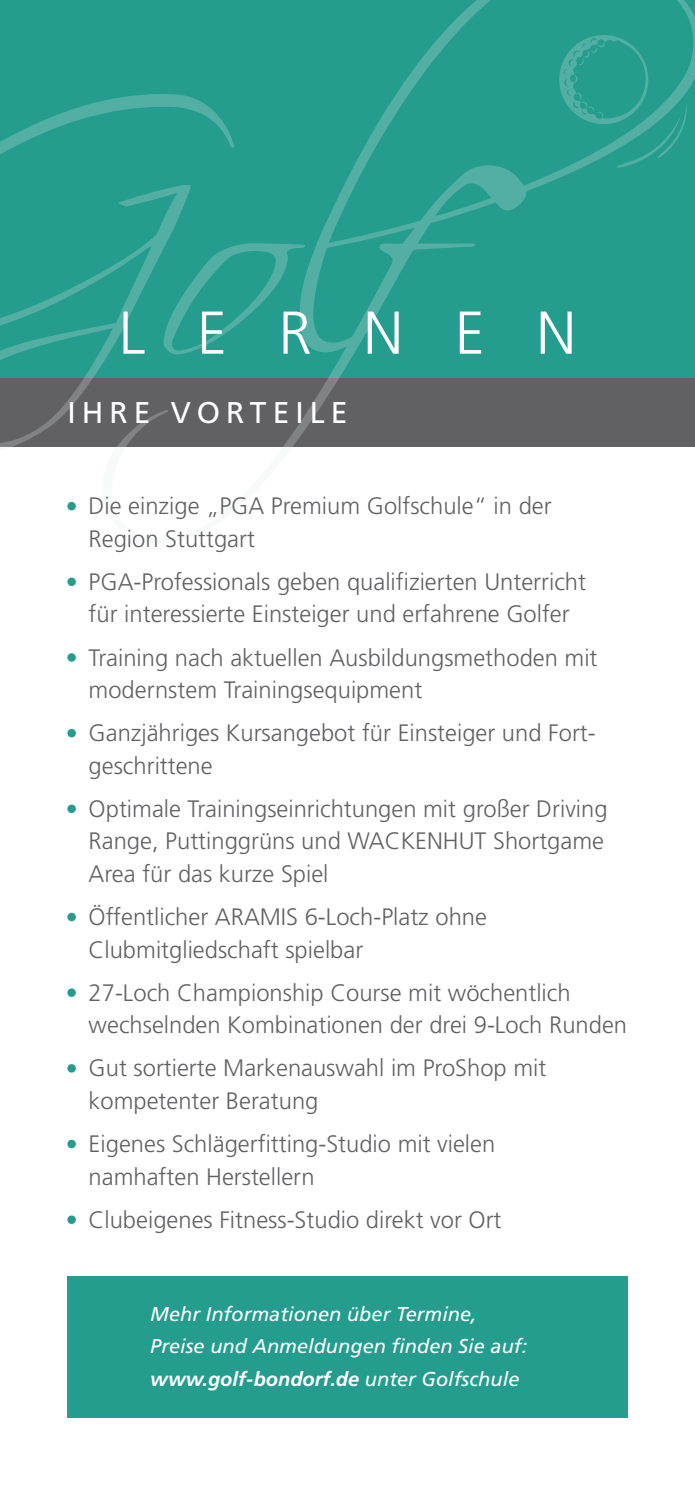
<style>
.page{position:relative;width:695px;height:1489px;background:#fff}
.page>*{position:absolute;margin:0;border:0;box-sizing:border-box;transform-origin:0 0}
.t1{font:300 60.25px "Frutiger LT Pro";letter-spacing:.85em;color:#fff}
.t2{font:30px "Frutiger LT Std";letter-spacing:.2em;color:#fff}
.t3{font:300 23.75px/32.5px "Frutiger LT Std";color:#616164}
.t4{font:italic 20px/32.5px "Frutiger LT Std";color:#fff}
.s1{font-weight:700}
</style>
<div class="page">
<div style="left:0;top:0;width:694px;height:378px;background:#249d8e"></div>
<div style="left:67px;top:1276px;width:560px;height:141px;background:#249d8e"></div>
<svg style="left:0;top:102px;width:96px;height:345px"></svg>
<svg style="left:96px;top:0;width:598px;height:447px"></svg>
<div style="left:67px;top:502px;width:9px;height:8px;background:#249d8e;border-radius:50%"></div>
<div style="left:67px;top:577px;width:9px;height:9px;background:#249d8e;border-radius:50%"></div>
<div style="left:67px;top:653px;width:9px;height:8px;background:#249d8e;border-radius:50%"></div>
<div style="left:67px;top:729px;width:9px;height:8px;background:#249d8e;border-radius:50%"></div>
<div style="left:67px;top:804px;width:9px;height:9px;background:#249d8e;border-radius:50%"></div>
<svg style="left:67px;top:912px;width:9px;height:9px"></svg>
<div style="left:67px;top:988px;width:9px;height:8px;background:#249d8e;border-radius:50%"></div>
<div style="left:67px;top:1064px;width:9px;height:8px;background:#249d8e;border-radius:50%"></div>
<svg style="left:67px;top:1139px;width:9px;height:9px"></svg>
<div style="left:67px;top:1215px;width:9px;height:8px;background:#249d8e;border-radius:50%"></div>
<h1 class="t1" style="left:119px;top:298px;width:459px">LERNEN</h1>
<p class="t2" style="left:67px;top:395px;width:281px">IHRE VORTEILE</p>
<p class="t3" style="left:89px;top:490px;width:464px">Die einzige „PGA Premium Golfschule“ in der<br>Region Stuttgart</p>
<p class="t3" style="left:89px;top:565px;width:499px">PGA-Professionals geben qualifizierten Unterricht für interessierte Einsteiger und erfahrene Golfer</p>
<p class="t3" style="left:89px;top:641px;width:510px">Training nach aktuellen Ausbildungsmethoden mit modernstem Trainingsequipment</p>
<p class="t3" style="left:89px;top:717px;width:508px">Ganzjähriges Kursangebot für Einsteiger und Fort&shy;geschrittene</p>
<p class="t3" style="left:89px;top:792px;width:520px">Optimale Trainingseinrichtungen mit großer Driving<br>Range, Puttinggrüns und WACKENHUT Shortgame<br>Area für das kurze Spiel</p>
<p class="t3" style="left:89px;top:900px;width:400px">Öffentlicher ARAMIS 6-Loch-Platz ohne<br>Clubmitgliedschaft spielbar</p>
<p class="t3" style="left:89px;top:976px;width:540px">27-Loch Championship Course mit wöchentlich wechselnden Kombinationen der drei 9-Loch Runden</p>
<p class="t3" style="left:89px;top:1052px;width:459px">Gut sortierte Markenauswahl im ProShop mit kompetenter Beratung</p>
<p class="t3" style="left:89px;top:1127px;width:408px">Eigenes Schlägerfitting-Studio mit vielen namhaften Herstellern</p>
<p class="t3" style="left:89px;top:1203px;width:414px">Clubeigenes Fitness-Studio direkt vor Ort</p>
<p class="t4" style="left:150px;top:1297px;width:378px">Mehr Informationen über Termine,<br>Preise und Anmeldungen finden Sie auf: <span class="s1">www.golf-bondorf.de</span> unter Golfschule</p>
</div>
